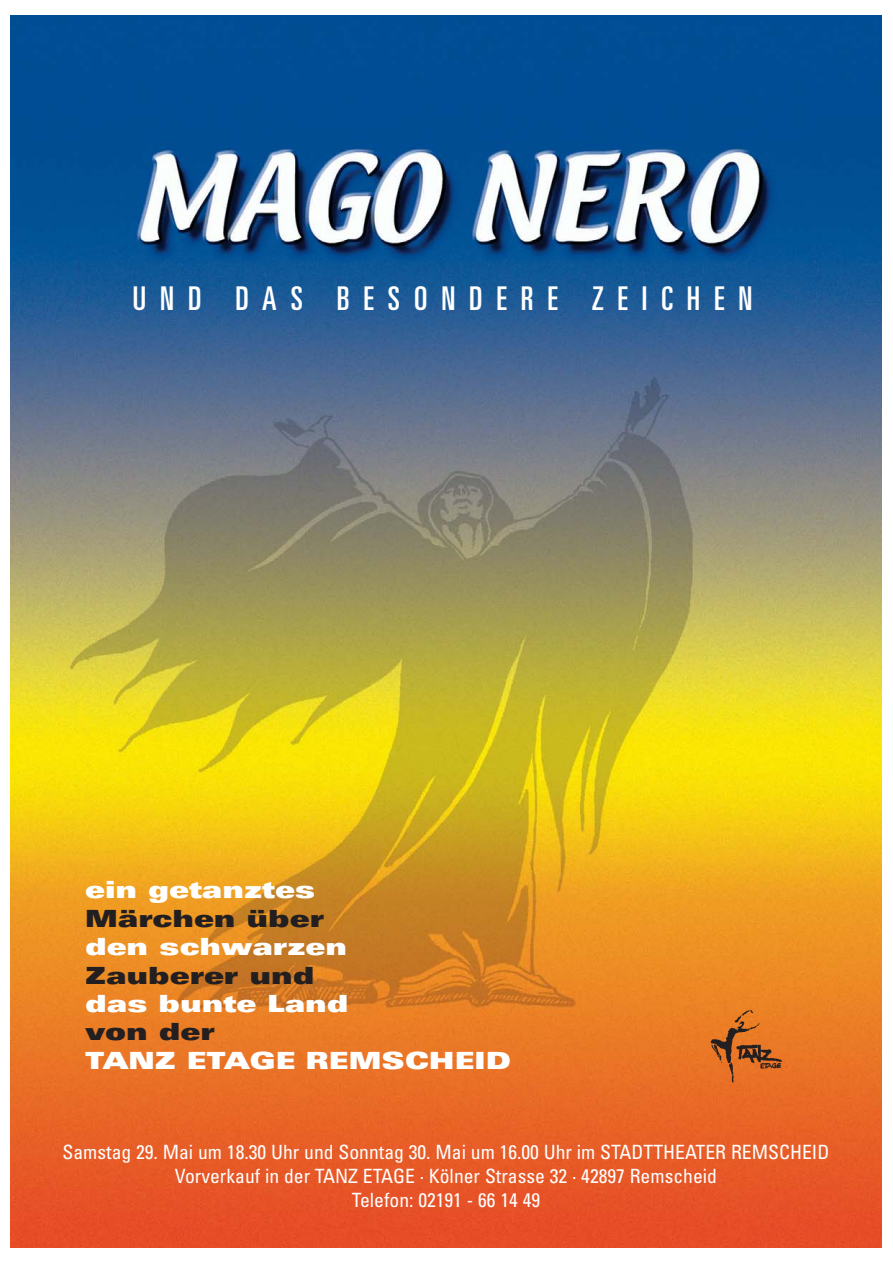
<style>
.page{position:relative;width:893px;height:1263px;background:#fff}
.page>*{position:absolute;margin:0;border:0;box-sizing:border-box;transform-origin:0 0}
.t1{font:ultra-condensed 32.7px "Univers";letter-spacing:.43em;color:#fff}
.t2{font:900 expanded 23.7px "Univers";color:#fff}
.t3{font:900 expanded 23.7px "Univers";color:#231f20}
.t4{font:condensed 19.65px/23.5px "Univers";color:#fff;text-align:center}
</style>
<div class="page">
<img style="left:11px;top:16px;width:870px;height:1231px">
<img style="left:702px;top:1005px;width:83px;height:80px">
<h1 class="t1" style="left:133px;top:287px;width:621px">UND DAS BESONDERE ZEICHEN</h1>
<p class="t2" style="left:85px;top:881px;width:232px">ein getanztes</p>
<p class="t3" style="left:85px;top:910px;width:241px">Märchen über</p>
<p class="t2" style="left:85px;top:938px;width:264px">den schwarzen</p>
<p class="t3" style="left:85px;top:966px;width:231px">Zauberer und</p>
<p class="t2" style="left:85px;top:995px;width:265px">das bunte Land</p>
<p class="t3" style="left:85px;top:1023px;width:131px">von der</p>
<p class="t2" style="left:85px;top:1052px;width:427px">TANZ ETAGE REMSCHEID</p>
<p class="t4" style="left:63px;top:1142px;width:768px">Samstag 29. Mai um 18.30 Uhr und Sonntag 30. Mai um 16.00 Uhr im STADTTHEATER REMSCHEID<br>Vorverkauf in der TANZ ETAGE · Kölner Strasse 32 · 42897 Remscheid<br>Telefon: 02191 - 66 14 49</p>
</div>
